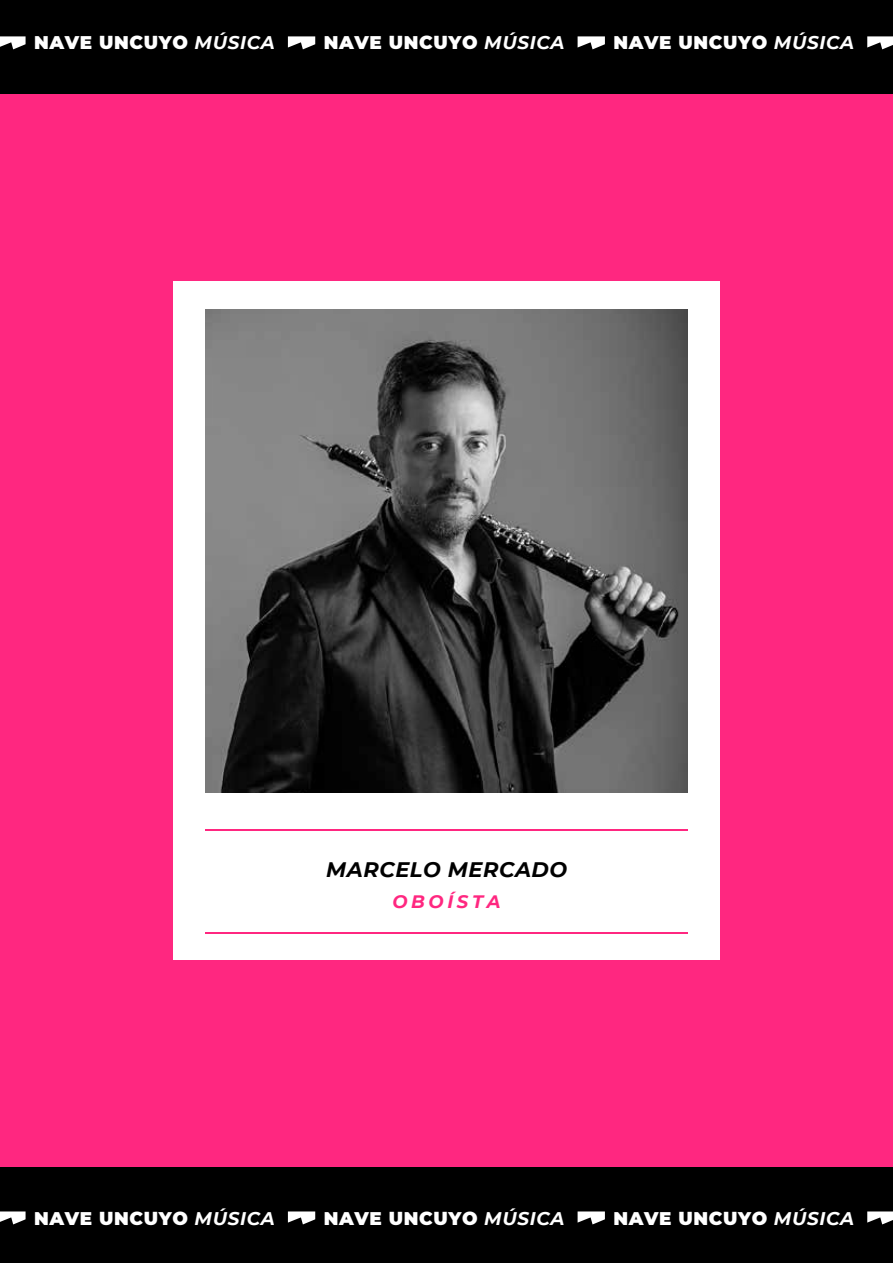
<style>
.page{position:relative;width:893px;height:1263px;background:#ff2780}
.page>*{position:absolute;margin:0;border:0;box-sizing:border-box;transform-origin:0 0}
.t1{font:italic 700 21px "Montserrat";letter-spacing:.025em;color:#000}
.t2{font:900 18.3px "Montserrat";letter-spacing:.035em;color:#fff}
.t3{font:italic 700 18px "Montserrat";letter-spacing:.2em;color:#ff2780}
.s1{font-weight:700;font-style:italic}
</style>
<div class="page">
<div style="left:0;top:0;width:893px;height:94px;background:#000"></div>
<svg style="left:0;top:36px;width:26px;height:13px"></svg>
<svg style="left:288px;top:36px;width:27px;height:13px"></svg>
<svg style="left:578px;top:36px;width:27px;height:13px"></svg>
<svg style="left:867px;top:36px;width:26px;height:13px"></svg>
<div style="left:0;top:1167px;width:893px;height:96px;background:#000"></div>
<svg style="left:0;top:1211px;width:26px;height:13px"></svg>
<svg style="left:288px;top:1211px;width:27px;height:13px"></svg>
<svg style="left:578px;top:1211px;width:27px;height:13px"></svg>
<svg style="left:867px;top:1211px;width:26px;height:13px"></svg>
<div style="left:173px;top:281px;width:547px;height:678px;background:#fff"></div>
<hr style="left:205px;top:932px;width:483px;height:2px;background:#ff2780">
<hr style="left:205px;top:830px;width:483px;height:1px;background:#ff2780">
<svg style="left:205px;top:310px;width:483px;height:482px;background:#545454"></svg>
<p class="t2" style="left:34px;top:29px;width:242px">NAVE UNCUYO <span class="s1">MÚSICA</span></p>
<p class="t2" style="left:324px;top:29px;width:242px">NAVE UNCUYO <span class="s1">MÚSICA</span></p>
<p class="t2" style="left:613px;top:29px;width:242px">NAVE UNCUYO <span class="s1">MÚSICA</span></p>
<p class="t1" style="left:326px;top:854px;width:242px">MARCELO MERCADO</p>
<p class="t3" style="left:392px;top:888px;width:110px">OBOÍSTA</p>
<p class="t2" style="left:34px;top:1204px;width:242px">NAVE UNCUYO <span class="s1">MÚSICA</span></p>
<p class="t2" style="left:324px;top:1204px;width:242px">NAVE UNCUYO <span class="s1">MÚSICA</span></p>
<p class="t2" style="left:613px;top:1204px;width:242px">NAVE UNCUYO <span class="s1">MÚSICA</span></p>
</div>
